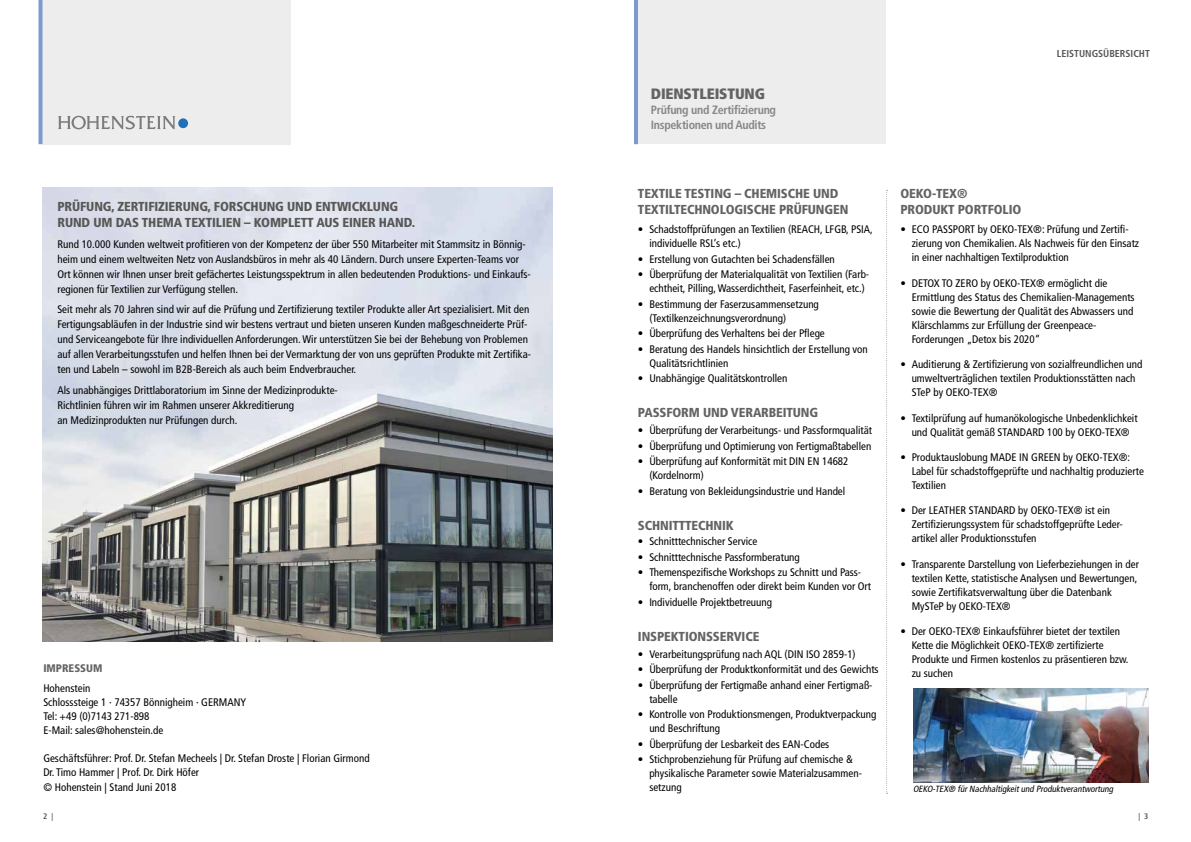
<style>
.page{position:relative;width:1191px;height:842px;background:#fff}
.page>*{position:absolute;margin:0;border:0;box-sizing:border-box;transform-origin:0 0}
.t1{font:900 condensed 15px "Frutiger";letter-spacing:-.01em;color:#646363}
.t2{font:900 condensed 13px/15.6px "Frutiger";letter-spacing:-.01em;color:#646363}
.t3{font:900 condensed 13px/15.6px "Frutiger";letter-spacing:-.01em;color:#575756}
.t4{font:700 condensed 12px/15px "Frutiger";letter-spacing:-.025em;color:#878787}
.t5{font:condensed 11px/14px "Frutiger";color:#000}
.t6{font:900 condensed 11px "Frutiger";color:#646363}
.t7{font:700 condensed 10px "Frutiger";color:#575756}
.t8{font:italic condensed 9px "Frutiger";color:#000}
.t9{font:700 condensed 8px "Frutiger";color:#575756}
.s1{font-weight:700}
</style>
<div class="page">
<div style="left:637px;top:0;width:248px;height:144px;background:#ededed"></div>
<div style="left:42px;top:0;width:249px;height:144px;background:#ededed"></div>
<hr style="left:634px;top:0;width:4px;height:144px;background:#7d9acf">
<svg style="left:38px;top:0;width:4px;height:144px"></svg>
<img style="left:43px;top:188px;width:510px;height:454px">
<svg style="left:886px;top:190px;width:1px;height:604px"></svg>
<svg style="left:58px;top:116px;width:117px;height:13px"></svg>
<div style="left:178px;top:118px;width:10px;height:10px;background:#1d71b8;border-radius:50%"></div>
<img style="left:913px;top:689px;width:235px;height:93px">
<p class="t3" style="left:57px;top:199px;width:359px">PRÜFUNG, ZERTIFIZIERUNG, FORSCHUNG UND ENTWICKLUNG<br>RUND UM DAS THEMA TEXTILIEN – KOMPLETT AUS EINER HAND.</p>
<p class="t5" style="left:57px;top:236px;width:475px;line-height:15px">Rund 10.000 Kunden weltweit profitieren von der Kompetenz der über 550 Mitarbeiter mit Stammsitz in Bönnig&shy;heim und einem weltweiten Netz von Auslandsbüros in mehr als 40 Ländern. Durch unsere Experten-Teams vor Ort können wir Ihnen unser breit gefächertes Leistungsspektrum in allen bedeutenden Produktions- und Einkaufs&shy;regionen für Textilien zur Verfügung stellen.</p>
<p class="t5" style="left:57px;top:302px;width:475px;line-height:15px">Seit mehr als 70 Jahren sind wir auf die Prüfung und Zertifizierung textiler Produkte aller Art spezialisiert. Mit den Fertigungsabläufen in der Industrie sind wir bestens vertraut und bieten unseren Kunden maßgeschneiderte Prüf&shy;und Serviceangebote für Ihre individuellen Anforderungen. Wir unterstützen Sie bei der Behebung von Problemen auf allen Verarbeitungsstufen und helfen Ihnen bei der Vermarktung der von uns geprüften Produkte mit Zertifika&shy;ten und Labeln – sowohl im B2B-Bereich als auch beim Endverbraucher.</p>
<p class="t5" style="left:57px;top:383px;width:282px;line-height:15px">Als unabhängiges Drittlaboratorium im Sinne der Medizinprodukte-<br>Richtlinien führen wir im Rahmen unserer Akkreditierung<br>an Medizinprodukten nur Prüfungen durch.</p>
<p class="t6" style="left:43px;top:662px;width:61px">IMPRESSUM</p>
<p class="t5" style="left:43px;top:681px;width:204px">Hohenstein<br>Schlosssteige 1 · 74357 Bönnigheim · GERMANY<br>Tel: +49 (0)7143 271-898<br>E-Mail: sales@hohenstein.de</p>
<p class="t5" style="left:43px;top:751px;width:328px">Geschäftsführer: Prof. Dr. Stefan Mecheels | Dr. Stefan Droste | Florian Girmond<br>Dr. Timo Hammer | Prof. Dr. Dirk Höfer</p>
<p class="t5" style="left:43px;top:780px;width:134px">© Hohenstein | Stand Juni 2018</p>
<h1 class="t1" style="left:651px;top:85px;width:116px">DIENSTLEISTUNG</h1>
<p class="t4" style="left:651px;top:103px;width:127px">Prüfung und Zertifizierung<br>Inspektionen und Audits</p>
<p class="t7" style="left:1057px;top:47px;width:94px">LEISTUNGSÜBERSICHT</p>
<p class="t2" style="left:638px;top:186px;width:212px">TEXTILE TESTING – CHEMISCHE UND<br>TEXTILTECHNOLOGISCHE PRÜFUNGEN</p>
<p class="t5" style="left:649px;top:223px;width:225px;text-indent:-11px"><span class="s1">•</span> Schadstoffprüfungen an Textilien (REACH, LFGB, PSIA, individuelle RSL’s etc.)</p>
<p class="t5" style="left:638px;top:252px;width:198px"><span class="s1">•</span> Erstellung von Gutachten bei Schadensfällen</p>
<p class="t5" style="left:649px;top:268px;width:221px;text-indent:-11px"><span class="s1">•</span> Überprüfung der Materialqualität von Textilien (Farb&shy;echtheit, Pilling, Wasserdichtheit, Faserfeinheit, etc.)</p>
<p class="t5" style="left:649px;top:297px;width:171px;text-indent:-11px"><span class="s1">•</span> Bestimmung der Faserzusammensetzung (Textilkenzeichnungsverordnung)</p>
<p class="t5" style="left:638px;top:326px;width:188px"><span class="s1">•</span> Überprüfung des Verhaltens bei der Pflege</p>
<p class="t5" style="left:649px;top:342px;width:220px;text-indent:-11px"><span class="s1">•</span> Beratung des Handels hinsichtlich der Erstellung von<br>Qualitätsrichtlinien</p>
<p class="t5" style="left:638px;top:371px;width:151px"><span class="s1">•</span> Unabhängige Qualitätskontrollen</p>
<p class="t2" style="left:638px;top:405px;width:182px">PASSFORM UND VERARBEITUNG</p>
<p class="t5" style="left:638px;top:423px;width:236px"><span class="s1">•</span> Überprüfung der Verarbeitungs- und Passformqualität</p>
<p class="t5" style="left:638px;top:439px;width:235px"><span class="s1">•</span> Überprüfung und Optimierung von Fertigmaßtabellen</p>
<p class="t5" style="left:649px;top:454px;width:201px;text-indent:-11px"><span class="s1">•</span> Überprüfung auf Konformität mit DIN EN 14682 (Kordelnorm)</p>
<p class="t5" style="left:638px;top:484px;width:209px"><span class="s1">•</span> Beratung von Bekleidungsindustrie und Handel</p>
<p class="t2" style="left:638px;top:518px;width:97px">SCHNITTTECHNIK</p>
<p class="t5" style="left:638px;top:535px;width:121px"><span class="s1">•</span> Schnitttechnischer Service</p>
<p class="t5" style="left:638px;top:550px;width:163px"><span class="s1">•</span> Schnitttechnische Passformberatung</p>
<p class="t5" style="left:649px;top:565px;width:223px;text-indent:-11px"><span class="s1">•</span> Themenspezifische Workshops zu Schnitt und Pass&shy;form, branchenoffen oder direkt beim Kunden vor Ort</p>
<p class="t5" style="left:638px;top:595px;width:136px"><span class="s1">•</span> Individuelle Projektbetreuung</p>
<p class="t2" style="left:638px;top:629px;width:123px">INSPEKTIONSSERVICE</p>
<p class="t5" style="left:638px;top:647px;width:219px"><span class="s1">•</span> Verarbeitungsprüfung nach AQL (DIN ISO 2859-1)</p>
<p class="t5" style="left:638px;top:663px;width:242px"><span class="s1">•</span> Überprüfung der Produktkonformität und des Gewichts</p>
<p class="t5" style="left:649px;top:678px;width:225px;text-indent:-11px"><span class="s1">•</span> Überprüfung der Fertigmaße anhand einer Fertigmaß&shy;tabelle</p>
<p class="t5" style="left:649px;top:707px;width:229px;text-indent:-11px"><span class="s1">•</span> Kontrolle von Produktionsmengen, Produktverpackung und Beschriftung</p>
<p class="t5" style="left:638px;top:737px;width:193px"><span class="s1">•</span> Überprüfung der Lesbarkeit des EAN-Codes</p>
<p class="t5" style="left:649px;top:752px;width:214px;text-indent:-11px"><span class="s1">•</span> Stichprobenziehung für Prüfung auf chemische &amp; physikalische Parameter sowie Materialzusammen&shy;setzung</p>
<p class="t2" style="left:900px;top:186px;width:122px">OEKO-TEX®<br>PRODUKT PORTFOLIO</p>
<p class="t5" style="left:911px;top:223px;width:229px;text-indent:-11px"><span class="s1">•</span> ECO PASSPORT by OEKO-TEX®: Prüfung und Zertifi&shy;zierung von Chemikalien. Als Nachweis für den Einsatz in einer nachhaltigen Textilproduktion</p>
<p class="t5" style="left:911px;top:276px;width:224px;text-indent:-11px"><span class="s1">•</span> DETOX TO ZERO by OEKO-TEX® ermöglicht die Ermittlung des Status des Chemikalien-Managements sowie die Bewertung der Qualität des Abwassers und Klärschlamms zur Erfüllung der Greenpeace-Forderungen „Detox bis 2020“</p>
<p class="t5" style="left:911px;top:357px;width:232px;text-indent:-11px"><span class="s1">•</span> Auditierung &amp; Zertifizierung von sozialfreundlichen und umweltverträglichen textilen Produktionsstätten nach<br>STeP by OEKO-TEX®</p>
<p class="t5" style="left:900px;top:411px;width:239px;text-align:center"><span class="s1">•</span> Textilprüfung auf humanökologische Unbedenklichkeit und Qualität gemäß STANDARD 100 by OEKO-TEX®</p>
<p class="t5" style="left:911px;top:450px;width:234px;text-indent:-11px"><span class="s1">•</span> Produktauslobung MADE IN GREEN by OEKO-TEX®:<br>Label für schadstoffgeprüfte und nachhaltig produzierte<br>Textilien</p>
<p class="t5" style="left:911px;top:503px;width:213px;text-indent:-11px"><span class="s1">•</span> Der LEATHER STANDARD by OEKO-TEX® ist ein<br>Zertifizierungssystem für schadstoffgeprüfte Leder&shy;artikel aller Produktionsstufen</p>
<p class="t5" style="left:911px;top:557px;width:229px;text-indent:-11px"><span class="s1">•</span> Transparente Darstellung von Lieferbeziehungen in der textilen Kette, statistische Analysen und Bewertungen, sowie Zertifikatsverwaltung über die Datenbank MySTeP by OEKO-TEX®</p>
<p class="t5" style="left:911px;top:624px;width:218px;text-indent:-11px"><span class="s1">•</span> Der OEKO-TEX® Einkaufsführer bietet der textilen Kette die Möglichkeit OEKO-TEX® zertifizierte Produkte und Firmen kostenlos zu präsentieren bzw. zu suchen</p>
<p class="t8" style="left:913px;top:784px;width:203px">OEKO-TEX® fürNachhaltigkeitund Produktverantwortung</p>
<p class="t9" style="left:43px;top:811px;width:12px">2 |</p>
<p class="t9" style="left:1138px;top:811px;width:12px">| 3</p>
</div>
